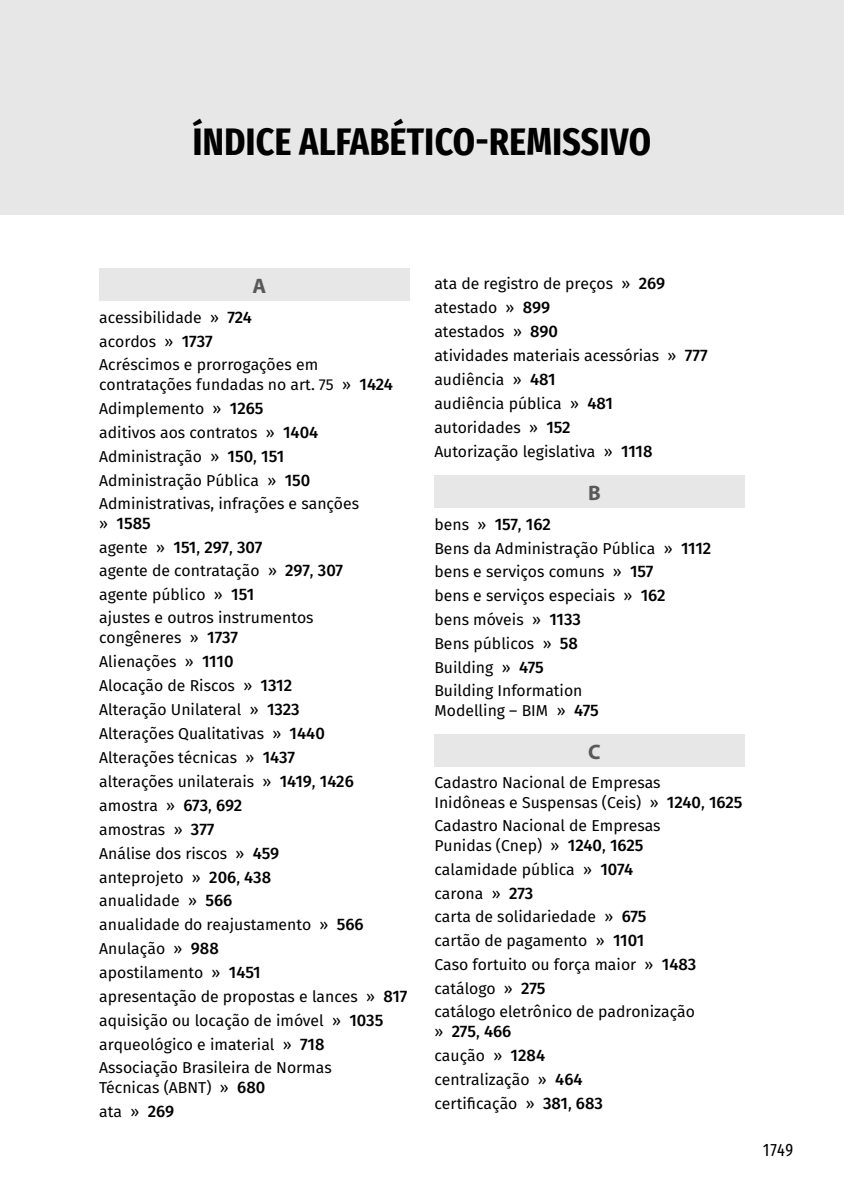
<style>
.page{position:relative;width:844px;height:1191px;background:#fff}
.page>*{position:absolute;margin:0;border:0;box-sizing:border-box;transform-origin:0 0}
.t1{font:700 extra-condensed 38.5px "Fira Sans";letter-spacing:.01em;color:#000}
.t2{font:700 21px "Myriad Pro";color:#595959}
.t3{font:extra-condensed 17.5px "Fira Sans";color:#000}
.t4{font:500 16.62px "Fira Sans";color:#000}
.t5{font:15.75px/19.9px "Fira Sans";color:#000}
.s1{font-weight:500;font-size:16.62px}
.s2{font-weight:400;font-size:15.75px}
</style>
<div class="page">
<div style="left:0;top:0;width:843px;height:215px;background:#e7e7e7"></div>
<div style="left:99px;top:269px;width:310px;height:32px;background:#e7e7e7"></div>
<div style="left:434px;top:475px;width:310px;height:32px;background:#e7e7e7"></div>
<div style="left:434px;top:734px;width:310px;height:32px;background:#e7e7e7"></div>
<p class="t1" style="left:193px;top:110px;width:459px">ÍNDICE ALFABÉTICO-REMISSIVO</p>
<p class="t2" style="left:252px;top:272px;width:15px">A</p>
<p class="t5" style="left:99px;top:309px;width:154px">acessibilidade » <span class="s1">724</span></p>
<p class="t5" style="left:99px;top:333px;width:115px">acordos » <span class="s1">1737</span></p>
<p class="t5" style="left:99px;top:356px;width:295px">Acréscimos e prorrogações em contratações fundadas no art. 75 » <span class="s1">1424</span></p>
<p class="t5" style="left:99px;top:399px;width:166px">Adimplemento » <span class="s1">1265</span></p>
<p class="t5" style="left:99px;top:423px;width:220px">aditivos aos contratos » <span class="s1">1404</span></p>
<p class="t5" style="left:99px;top:447px;width:186px">Administração » <span class="s1">150</span>, <span class="s1">151</span></p>
<p class="t5" style="left:99px;top:471px;width:212px">Administração Pública » <span class="s1">150</span></p>
<p class="t5" style="left:99px;top:494px;width:261px">Administrativas, infrações e sanções</p>
<p class="t4" style="left:99px;top:509px;width:53px"><span class="s2">»</span> 1585</p>
<p class="t5" style="left:99px;top:538px;width:164px">agente » <span class="s1">151</span>, <span class="s1">297</span>, <span class="s1">307</span></p>
<p class="t5" style="left:99px;top:562px;width:245px">agente de contratação » <span class="s1">297</span>, <span class="s1">307</span></p>
<p class="t5" style="left:99px;top:586px;width:156px">agente público » <span class="s1">151</span></p>
<p class="t5" style="left:99px;top:609px;width:216px">ajustes e outros instrumentos congêneres » <span class="s1">1737</span></p>
<p class="t5" style="left:99px;top:653px;width:136px">Alienações » <span class="s1">1110</span></p>
<p class="t5" style="left:99px;top:676px;width:194px">Alocação de Riscos » <span class="s1">1312</span></p>
<p class="t5" style="left:99px;top:700px;width:202px">Alteração Unilateral » <span class="s1">1323</span></p>
<p class="t5" style="left:99px;top:724px;width:227px">Alterações Qualitativas » <span class="s1">1440</span></p>
<p class="t5" style="left:99px;top:748px;width:197px">Alterações técnicas » <span class="s1">1437</span></p>
<p class="t5" style="left:99px;top:772px;width:256px">alterações unilaterais » <span class="s1">1419</span>, <span class="s1">1426</span></p>
<p class="t5" style="left:99px;top:796px;width:145px">amostra » <span class="s1">673</span>, <span class="s1">692</span></p>
<p class="t5" style="left:99px;top:820px;width:117px">amostras » <span class="s1">377</span></p>
<p class="t5" style="left:99px;top:844px;width:181px">Análise dos riscos » <span class="s1">459</span></p>
<p class="t5" style="left:99px;top:868px;width:173px">anteprojeto » <span class="s1">206</span>, <span class="s1">438</span></p>
<p class="t5" style="left:99px;top:892px;width:135px">anualidade » <span class="s1">566</span></p>
<p class="t5" style="left:99px;top:916px;width:266px">anualidade do reajustamento » <span class="s1">566</span></p>
<p class="t5" style="left:99px;top:940px;width:121px">Anulação » <span class="s1">988</span></p>
<p class="t5" style="left:99px;top:963px;width:163px">apostilamento » <span class="s1">1451</span></p>
<p class="t5" style="left:99px;top:987px;width:309px">apresentação de propostas e lances » <span class="s1">817</span></p>
<p class="t5" style="left:99px;top:1011px;width:285px">aquisição ou locação de imóvel » <span class="s1">1035</span></p>
<p class="t5" style="left:99px;top:1035px;width:226px">arqueológico e imaterial » <span class="s1">718</span></p>
<p class="t5" style="left:99px;top:1058px;width:234px">Associação Brasileira de Normas<br>Técnicas (ABNT) » <span class="s1">680</span></p>
<p class="t5" style="left:99px;top:1102px;width:76px">ata » <span class="s1">269</span></p>
<p class="t5" style="left:434px;top:275px;width:232px">ata de registro de preços » <span class="s1">269</span></p>
<p class="t5" style="left:434px;top:299px;width:117px">atestado » <span class="s1">899</span></p>
<p class="t5" style="left:434px;top:323px;width:125px">atestados » <span class="s1">890</span></p>
<p class="t5" style="left:434px;top:347px;width:274px">atividades materiais acessórias » <span class="s1">777</span></p>
<p class="t5" style="left:434px;top:370px;width:123px">audiência » <span class="s1">481</span></p>
<p class="t5" style="left:434px;top:394px;width:180px">audiência pública » <span class="s1">481</span></p>
<p class="t5" style="left:434px;top:418px;width:138px">autoridades » <span class="s1">152</span></p>
<p class="t5" style="left:434px;top:442px;width:219px">Autorização legislativa » <span class="s1">1118</span></p>
<p class="t2" style="left:588px;top:479px;width:14px">B</p>
<p class="t5" style="left:434px;top:515px;width:118px">bens » <span class="s1">157</span>, <span class="s1">162</span></p>
<p class="t5" style="left:434px;top:539px;width:278px">Bens da Administração Pública » <span class="s1">1112</span></p>
<p class="t5" style="left:434px;top:563px;width:220px">bens e serviços comuns » <span class="s1">157</span></p>
<p class="t5" style="left:434px;top:587px;width:232px">bens e serviços especiais » <span class="s1">162</span></p>
<p class="t5" style="left:434px;top:611px;width:148px">bens móveis » <span class="s1">1133</span></p>
<p class="t5" style="left:434px;top:635px;width:145px">Bens públicos » <span class="s1">58</span></p>
<p class="t5" style="left:434px;top:659px;width:111px">Building » <span class="s1">475</span></p>
<p class="t5" style="left:434px;top:681px;width:166px">Building Information<br>Modelling – BIM » <span class="s1">475</span></p>
<p class="t2" style="left:588px;top:738px;width:14px">C</p>
<p class="t5" style="left:434px;top:773px;width:309px">Cadastro Nacional de Empresas<br>Inidôneas e Suspensas (Ceis) » <span class="s1">1240</span>, <span class="s1">1625</span></p>
<p class="t5" style="left:434px;top:816px;width:228px">Cadastro Nacional de Empresas<br>Punidas (Cnep) » <span class="s1">1240</span>, <span class="s1">1625</span></p>
<p class="t5" style="left:434px;top:860px;width:200px">calamidade pública » <span class="s1">1074</span></p>
<p class="t5" style="left:434px;top:884px;width:100px">carona » <span class="s1">273</span></p>
<p class="t5" style="left:434px;top:908px;width:213px">carta de solidariedade » <span class="s1">675</span></p>
<p class="t5" style="left:434px;top:932px;width:211px">cartão de pagamento » <span class="s1">1101</span></p>
<p class="t5" style="left:434px;top:956px;width:263px">Caso fortuito ou força maior » <span class="s1">1483</span></p>
<p class="t5" style="left:434px;top:979px;width:113px">catálogo » <span class="s1">275</span></p>
<p class="t5" style="left:434px;top:1002px;width:262px">catálogo eletrônico de padronização</p>
<p class="t4" style="left:434px;top:1017px;width:78px"><span class="s2">»</span> 275<span class="s2">,</span> 466</p>
<p class="t5" style="left:434px;top:1046px;width:112px">caução » <span class="s1">1284</span></p>
<p class="t5" style="left:434px;top:1070px;width:150px">centralização » <span class="s1">464</span></p>
<p class="t5" style="left:434px;top:1094px;width:170px">certificação » <span class="s1">381</span>, <span class="s1">683</span></p>
<p class="t3" style="left:763px;top:1137px;width:32px">1749</p>
</div>
